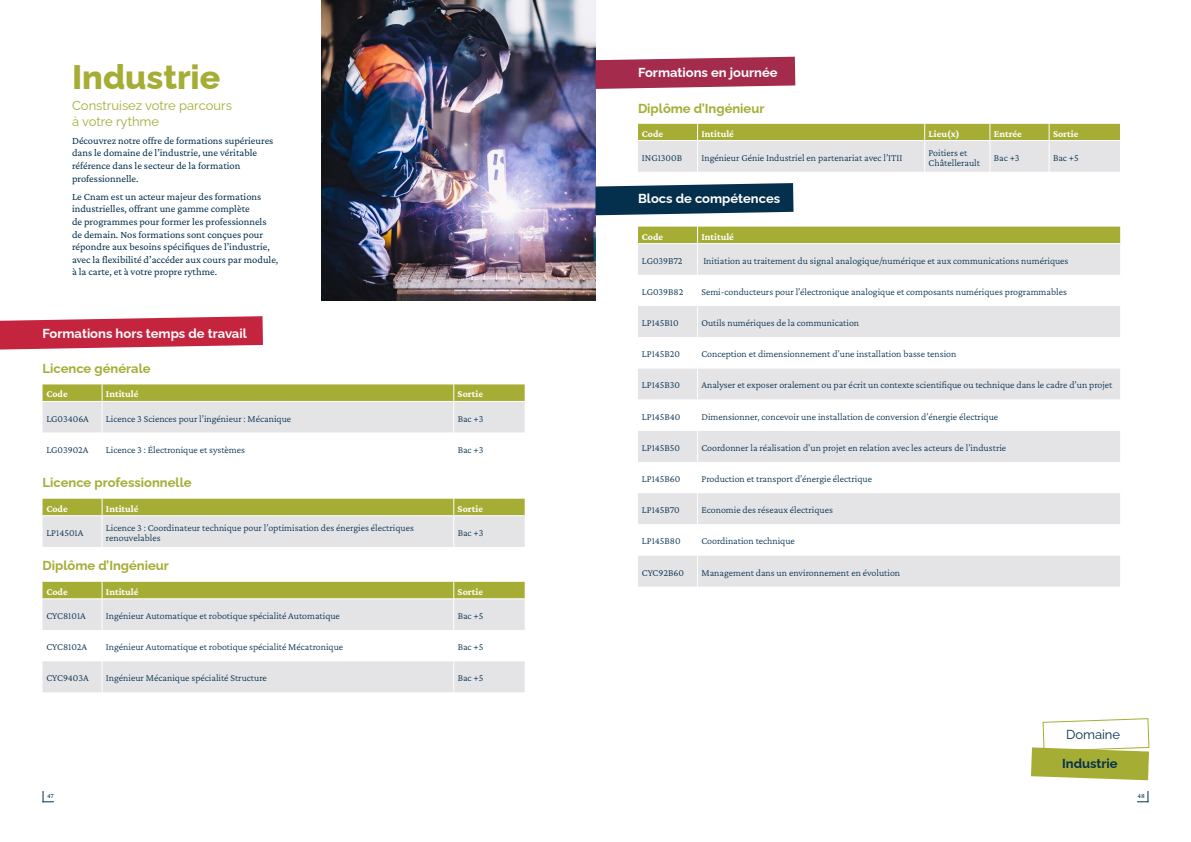
<style>
.page{position:relative;width:1191px;height:842px;background:#fff}
.page>*{position:absolute;margin:0;border:0;box-sizing:border-box;transform-origin:0 0}
.sous_titre{font:800 34px "Raleway";color:#a5ad35}
.titre{font:700 13px "Raleway";color:#a5ad35}
.sous_titre-2{font:700 13px "Raleway";color:#fff}
.sous_titre-3{font:13px/15.6px "Raleway";color:#a5ad35}
.sous_titre-4{font:700 13px "Raleway";color:#05314d}
.sous_titre-5{font:13px "Raleway";color:#05314d}
.sous_titre-6{font:10.5px/12.6px "Crimson Pro";color:#05304d}
.t1{font:300 10px/10px "Crimson Pro";color:#05304d}
.t2{font:700 10px "Crimson Pro";color:#fff}
.t3{font:7px "Crimson Pro";color:#05304d}
</style>
<div class="page">
<svg style="left:0;top:316px;width:263px;height:33px;background:#cc4057"></svg>
<img style="left:322px;top:0;width:273px;height:300px">
<svg style="left:43px;top:384px;width:481px;height:49px;background:#d0d2ac"></svg>
<hr style="left:102px;top:401px;width:1px;height:32px;background:#fff">
<svg style="left:43px;top:499px;width:481px;height:48px;background:#cfd2ab"></svg>
<hr style="left:102px;top:516px;width:1px;height:31px;background:#fff">
<div style="left:43px;top:599px;width:481px;height:93px;background:#e4e4e7"></div>
<svg style="left:43px;top:630px;width:481px;height:31px"></svg>
<hr style="left:453px;top:599px;width:1px;height:31px;background:#fff">
<hr style="left:453px;top:630px;width:1px;height:31px;background:#fff">
<hr style="left:453px;top:661px;width:1px;height:31px;background:#fff">
<div style="left:43px;top:582px;width:481px;height:17px;background:#a5ad35"></div>
<hr style="left:102px;top:599px;width:1px;height:31px;background:#fff">
<hr style="left:102px;top:630px;width:1px;height:31px;background:#fff">
<hr style="left:102px;top:661px;width:1px;height:31px;background:#fff">
<svg style="left:595px;top:57px;width:200px;height:32px;background:#ad405e"></svg>
<svg style="left:638px;top:124px;width:482px;height:48px;background:#cfd2ac"></svg>
<hr style="left:697px;top:141px;width:1px;height:31px;background:#fff">
<svg style="left:595px;top:183px;width:198px;height:32px;background:#1e455f"></svg>
<div style="left:638px;top:244px;width:482px;height:343px;background:#e4e4e7"></div>
<svg style="left:638px;top:275px;width:482px;height:280px"></svg>
<div style="left:638px;top:227px;width:482px;height:17px;background:#a5ad35"></div>
<hr style="left:697px;top:244px;width:1px;height:31px;background:#fff">
<hr style="left:697px;top:275px;width:1px;height:31px;background:#fff">
<hr style="left:697px;top:306px;width:1px;height:31px;background:#fff">
<hr style="left:697px;top:337px;width:1px;height:31px;background:#fff">
<hr style="left:697px;top:368px;width:1px;height:32px;background:#fff">
<hr style="left:697px;top:400px;width:1px;height:31px;background:#fff">
<hr style="left:697px;top:431px;width:1px;height:31px;background:#fff">
<hr style="left:697px;top:462px;width:1px;height:31px;background:#fff">
<hr style="left:697px;top:493px;width:1px;height:31px;background:#fff">
<hr style="left:697px;top:524px;width:1px;height:31px;background:#fff">
<hr style="left:697px;top:555px;width:1px;height:32px;background:#fff">
<svg style="left:1031px;top:718px;width:119px;height:62px"></svg>
<svg style="left:1137px;top:791px;width:11px;height:11px"></svg>
<svg style="left:43px;top:791px;width:11px;height:11px"></svg>
<p class="sous_titre" style="left:72px;top:50px;width:150px">Industrie</p>
<p class="sous_titre-3" style="left:72px;top:96px;width:161px">Construisez votre parcours à votre rythme</p>
<p class="sous_titre-6" style="left:72px;top:134px;width:203px">Découvrez notre offre de formations supérieures dans le domaine de l’industrie, une véritable référence dans le secteur de la formation professionnelle.</p>
<p class="sous_titre-6" style="left:72px;top:190px;width:208px">Le Cnam est un acteur majeur des formations industrielles, offrant une gamme complète<br>de programmes pour former les professionnels de demain. Nos formations sont conçues pour répondre aux besoins spécifiques de l’industrie, avec la flexibilité d’accéder aux cours par module, à la carte, et à votre propre rythme.</p>
<p class="sous_titre-2" style="left:43px;top:323px;width:206px">Formations hors temps de travail</p>
<p class="titre" style="left:43px;top:358px;width:110px">Licence générale</p>
<p class="t2" style="left:46px;top:388px;width:23px">Code</p>
<p class="t2" style="left:106px;top:388px;width:34px">Intitulé</p>
<p class="t2" style="left:457px;top:388px;width:27px">Sortie</p>
<p class="t1" style="left:46px;top:413px;width:44px">LG03406A</p>
<p class="t1" style="left:106px;top:413px;width:187px">Licence 3 Sciences pour l’ingénieur : Mécanique</p>
<p class="t1" style="left:458px;top:413px;width:27px">Bac +3</p>
<p class="t1" style="left:46px;top:444px;width:44px">LG03902A</p>
<p class="t1" style="left:106px;top:444px;width:141px">Licence 3 : Électronique et systèmes</p>
<p class="t1" style="left:458px;top:444px;width:27px">Bac +3</p>
<p class="titre" style="left:43px;top:473px;width:151px">Licence professionnelle</p>
<p class="t2" style="left:46px;top:502px;width:23px">Code</p>
<p class="t2" style="left:106px;top:502px;width:34px">Intitulé</p>
<p class="t2" style="left:457px;top:502px;width:27px">Sortie</p>
<p class="t1" style="left:46px;top:527px;width:39px">LP14501A</p>
<p class="t1" style="left:106px;top:522px;width:309px">Licence 3 : Coordinateur technique pour l’optimisation des énergies électriques renouvelables</p>
<p class="t1" style="left:458px;top:527px;width:27px">Bac +3</p>
<p class="titre" style="left:43px;top:556px;width:128px">Diplôme d’Ingénieur</p>
<p class="t2" style="left:46px;top:585px;width:23px">Code</p>
<p class="t2" style="left:106px;top:585px;width:34px">Intitulé</p>
<p class="t2" style="left:457px;top:585px;width:27px">Sortie</p>
<p class="t1" style="left:46px;top:610px;width:41px">CYC8101A</p>
<p class="t1" style="left:106px;top:610px;width:235px">Ingénieur Automatique et robotique spécialité Automatique</p>
<p class="t1" style="left:458px;top:610px;width:27px">Bac +5</p>
<p class="t1" style="left:46px;top:642px;width:42px">CYC8102A</p>
<p class="t1" style="left:106px;top:642px;width:239px">Ingénieur Automatique et robotique spécialité Mécatronique</p>
<p class="t1" style="left:458px;top:642px;width:27px">Bac +5</p>
<p class="t1" style="left:46px;top:673px;width:44px">CYC9403A</p>
<p class="t1" style="left:106px;top:673px;width:162px">Ingénieur Mécanique spécialité Structure</p>
<p class="t1" style="left:458px;top:673px;width:27px">Bac +5</p>
<p class="sous_titre-2" style="left:638px;top:62px;width:141px">Formations en journée</p>
<p class="titre" style="left:638px;top:98px;width:128px">Diplôme d’Ingénieur</p>
<p class="t2" style="left:642px;top:127px;width:23px">Code</p>
<p class="t2" style="left:701px;top:127px;width:34px">Intitulé</p>
<p class="t2" style="left:928px;top:127px;width:33px">Lieu(x)</p>
<p class="t2" style="left:993px;top:127px;width:30px">Entrée</p>
<p class="t2" style="left:1053px;top:127px;width:27px">Sortie</p>
<p class="t1" style="left:642px;top:152px;width:42px">ING1300B</p>
<p class="t1" style="left:701px;top:152px;width:202px">Ingénieur Génie Industriel en partenariat avec l’ITII</p>
<p class="t1" style="left:928px;top:147px;width:53px">Poitiers et<br>Châtellerault</p>
<p class="t1" style="left:993px;top:152px;width:27px">Bac +3</p>
<p class="t1" style="left:1053px;top:152px;width:27px">Bac +5</p>
<p class="sous_titre-2" style="left:638px;top:189px;width:144px">Blocs de compétences</p>
<p class="t2" style="left:642px;top:230px;width:23px">Code</p>
<p class="t2" style="left:701px;top:230px;width:34px">Intitulé</p>
<p class="t1" style="left:642px;top:255px;width:42px">LG039B72</p>
<p class="t1" style="left:703px;top:255px;width:367px">Initiation au traitement du signal analogique/numérique et aux communications numériques</p>
<p class="t1" style="left:642px;top:286px;width:43px">LG039B82</p>
<p class="t1" style="left:701px;top:286px;width:367px">Semi-conducteurs pour l’électronique analogique et composants numériques programmables</p>
<p class="t1" style="left:642px;top:318px;width:38px">LP145B10</p>
<p class="t1" style="left:701px;top:318px;width:159px">Outils numériques de la communication</p>
<p class="t1" style="left:642px;top:349px;width:40px">LP145B20</p>
<p class="t1" style="left:701px;top:349px;width:256px">Conception et dimensionnement d’une installation basse tension</p>
<p class="t1" style="left:642px;top:380px;width:40px">LP145B30</p>
<p class="t1" style="left:701px;top:380px;width:412px">Analyser et exposer oralement ou par écrit un contexte scientifique ou technique dans le cadre d’un projet</p>
<p class="t1" style="left:642px;top:411px;width:40px">LP145B40</p>
<p class="t1" style="left:701px;top:411px;width:298px">Dimensionner, concevoir une installation de conversion d’énergie électrique</p>
<p class="t1" style="left:642px;top:442px;width:40px">LP145B50</p>
<p class="t1" style="left:701px;top:442px;width:306px">Coordonner la réalisation d’un projet en relation avec les acteurs de l’industrie</p>
<p class="t1" style="left:642px;top:474px;width:40px">LP145B60</p>
<p class="t1" style="left:701px;top:474px;width:172px">Production et transport d’énergie électrique</p>
<p class="t1" style="left:642px;top:505px;width:39px">LP145B70</p>
<p class="t1" style="left:701px;top:505px;width:133px">Economie des réseaux électriques</p>
<p class="t1" style="left:642px;top:536px;width:40px">LP145B80</p>
<p class="t1" style="left:701px;top:536px;width:95px">Coordination technique</p>
<p class="t1" style="left:642px;top:567px;width:43px">CYC92B60</p>
<p class="t1" style="left:701px;top:567px;width:200px">Management dans un environnement en évolution</p>
<p class="sous_titre-5" style="left:1066px;top:724px;width:56px">Domaine</p>
<p class="sous_titre-4" style="left:1062px;top:753px;width:57px">Industrie</p>
<p class="t3" style="left:47px;top:791px;width:8px">47</p>
<p class="t3" style="left:1137px;top:791px;width:9px">48</p>
</div>
